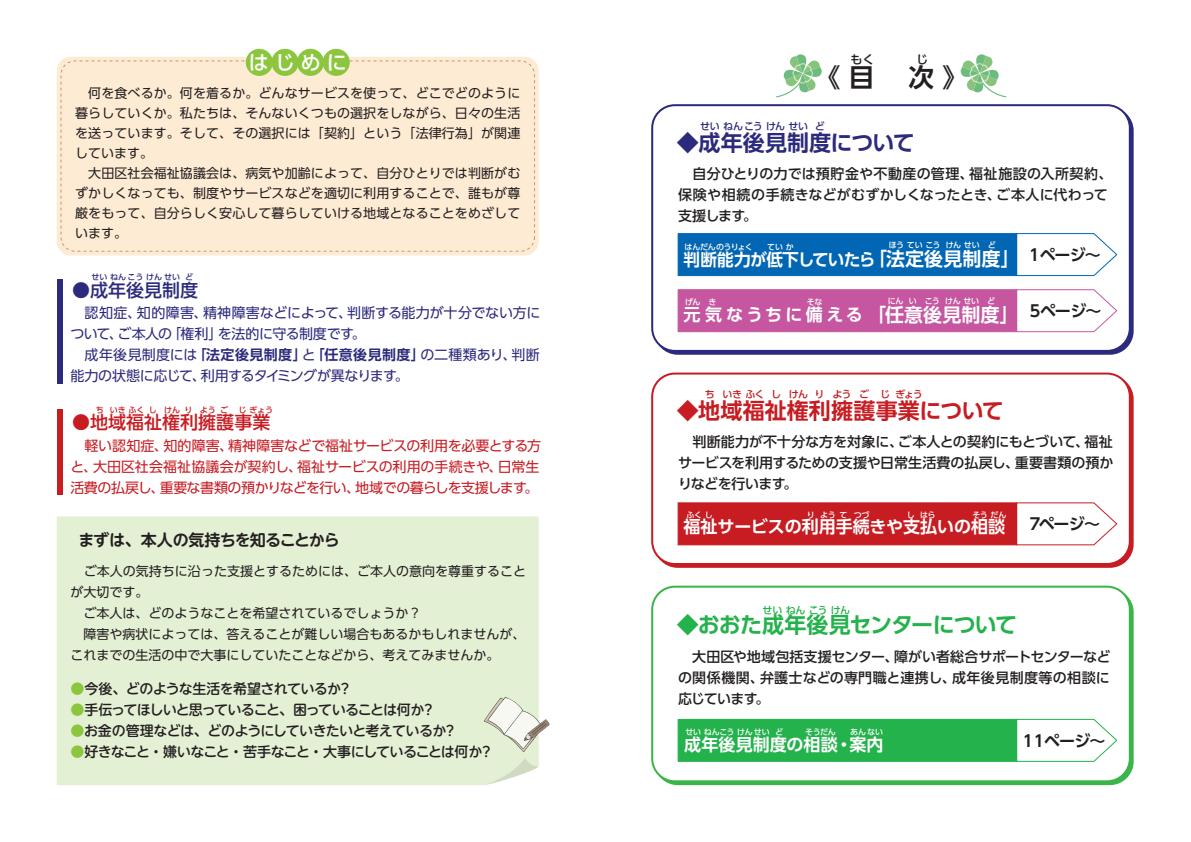
<style>
.page{position:relative;width:1191px;height:842px;background:#fff}
.page>*{position:absolute;margin:0;border:0;box-sizing:border-box;transform-origin:0 0}
.t1{font:700 25.5px "UD Shin Go Pr 6 De";color:#231f20}
.t2{font:700 22px "UD Shin Go Pr 6 De";letter-spacing:-.04em;color:#23b24b}
.t3{font:700 22px "UD Shin Go Pr 6 De";letter-spacing:.01em;color:#c61c22}
.t4{font:700 22px "UD Shin Go Pr 6 De";letter-spacing:-.005em;color:#2c2a7c}
.t5{font:500 20px "UD Shin Go Pr 6";color:#fff}
.t6{font:500 18px "UD Shin Go Pr 6";color:#c61c22}
.t7{font:500 18px "UD Shin Go Pr 6";color:#2c2a7c}
.t8{font:700 17px "UD Shin Go Pr 6 De";color:#fff}
.t9{font:700 17px "UD Shin Go Pr 6 De";letter-spacing:-.045em;color:#fff}
.t10{font:700 17px "UD Shin Go Pr 6 De";letter-spacing:.195em;color:#fff}
.t11{font:700 16px "UD Shin M Go Pr 6 De";letter-spacing:-.045em;color:#231f20}
.t12{font:700 16px "UD Shin Go Pr 6 De";letter-spacing:-.08em;color:#231f20}
.t13{font:500 14px/21px "UD Shin Go Pr 6";letter-spacing:.005em;color:#231f20;text-align:justify}
.t14{font:14px/21px "UD Shin Go Pr 6";letter-spacing:-.02em;color:#2c2a7c}
.t15{font:14px/21px "UD Shin Go Pr 6";letter-spacing:-.03em;color:#c61c22;text-align:justify}
.t16{font:500 14px "UD Shin M Go Pr 6";letter-spacing:-.05em;color:#231f20}
.t17{font:500 14px "UD Shin M Go Pr 6";letter-spacing:-.07em;color:#231f20}
.t18{font:500 14px "UD Shin M Go Pr 6";letter-spacing:-.085em;color:#231f20}
.t19{font:13px/20px "UD Shin Go Pr 6";letter-spacing:.005em;color:#231f20}
.t20{font:500 12px "UD Shin Go Pr 6";color:#231f20}
.t21{font:500 10px "UD Shin Go Pr 6";letter-spacing:-.08em;color:#c61c22}
.t22{font:500 10px "UD Shin Go Pr 6";letter-spacing:-.025em;color:#2c2a7c}
.t23{font:500 10px "UD Shin Go Pr 6";letter-spacing:-.055em;color:#23b24b}
.t24{font:500 8px "UD Shin Go Pr 6";letter-spacing:-.035em;color:#fff}
.t25{font:500 8px "UD Shin Go Pr 6";color:#c61c22}
.t26{font:500 8px "UD Shin Go Pr 6";color:#2c2a7c}
.t27{font:500 8px "UD Shin Go Pr 6";letter-spacing:-.015em;color:#fff}
.s1{font-family:"UD Shin Go Pr 6 De";font-weight:700}
.s2{color:#8bc63e}
.s3{font-size:19px}
</style>
<div class="page">
<div style="left:651px;top:104px;width:479px;height:248px;border:2px solid #2c2a7c;border-radius:23px"></div>
<div style="left:651px;top:586px;width:479px;height:196px;border:2px solid #3ab54a;border-radius:23px"></div>
<div style="left:651px;top:373px;width:479px;height:192px;border:2px solid #c61c22;border-radius:23px"></div>
<svg style="left:1015px;top:233px;width:103px;height:44px"></svg>
<div style="left:677px;top:233px;width:340px;height:43px;background:#0166b3;border:1px solid #0166b3"></div>
<div style="left:57px;top:516px;width:482px;height:269px;background:#e4f0d4"></div>
<svg style="left:483px;top:758px;width:56px;height:27px"></svg>
<div style="left:57px;top:57px;width:482px;height:198px;background:#feebd4;border-radius:14px"></div>
<svg style="left:483px;top:697px;width:67px;height:55px"></svg>
<svg style="left:1015px;top:289px;width:103px;height:44px"></svg>
<div style="left:677px;top:289px;width:340px;height:43px;background:#c656a0;border:1px solid #c656a0"></div>
<svg style="left:1015px;top:502px;width:103px;height:44px"></svg>
<div style="left:677px;top:502px;width:340px;height:43px;background:#c61c22;border:1px solid #c61c22"></div>
<svg style="left:1015px;top:718px;width:103px;height:44px"></svg>
<div style="left:677px;top:719px;width:340px;height:43px;background:#23b24b;border:1px solid #23b24b"></div>
<svg style="left:776px;top:54px;width:45px;height:43px"></svg>
<svg style="left:960px;top:54px;width:46px;height:43px"></svg>
<div style="left:60px;top:60px;width:475px;height:192px;border:1px dashed #c39a6b;border-radius:14px"></div>
<div style="left:246px;top:49px;width:27px;height:27px;background:#8bc63e;border-radius:50%"></div>
<div style="left:271px;top:49px;width:28px;height:27px;background:#8bc63e;border-radius:50%"></div>
<div style="left:297px;top:49px;width:27px;height:27px;background:#8bc63e;border-radius:50%"></div>
<div style="left:323px;top:49px;width:27px;height:27px;background:#8bc63e;border-radius:50%"></div>
<div style="left:57px;top:279px;width:5px;height:104px;background:#2c2a7c"></div>
<div style="left:57px;top:410px;width:5px;height:85px;background:#c61c22"></div>
<h3 class="t5" style="left:249px;top:46px;width:100px">はじめに</h3>
<p class="t19" style="left:75px;top:83px;width:447px">　何を食べるか。何を着るか。どんなサービスを使って、どこでどのように暮らしていくか。私たちは、そんないくつもの選択をしながら、日々の生活を送っています。そして、その選択には「契約」という「法律行為」が関連しています。<br>　大田区社会福祉協議会は、病気や加齢によって、自分ひとりでは判断がむずかしくなっても、制度やサービスなどを適切に利用することで、誰もが尊厳をもって、自分らしく安心して暮らしていける地域となることをめざしています。</p>
<p class="t26" style="left:91px;top:271px;width:103px">せい ねんこう けんせい ど</p>
<h3 class="t7" style="left:72px;top:275px;width:127px">●成年後見制度</h3>
<p class="t14" style="left:70px;top:302px;width:471px">　認知症、知的障害、精神障害などによって、判断する能力が十分でない方について、ご本人の「権利」を法的に守る制度です。<br>　成年後見制度には<span class="s1">「法定後見制度」</span>と<span class="s1">「任意後見制度」</span>の二種類あり、判断能力の状態に応じて、利用するタイミングが異なります。</p>
<h3 class="t6" style="left:72px;top:408px;width:199px">●地域福祉権利擁護事業</h3>
<p class="t25" style="left:96px;top:403px;width:134px">ち いき ふくし けん り よう ご</p>
<p class="t25" style="left:239px;top:403px;width:36px">じぎょう</p>
<p class="t15" style="left:70px;top:434px;width:472px">　軽い認知症、知的障害、精神障害などで福祉サービスの利用を必要とする方と、大田区社会福祉協議会が契約し、福祉サービスの利用の手続きや、日常生活費の払戻し、重要な書類の預かりなどを行い、地域での暮らしを支援します。</p>
<p class="t11" style="left:78px;top:526px;width:263px">まずは、本人の気持ちを知ることから</p>
<p class="t19" style="left:70px;top:560px;width:457px;line-height:21px;text-indent:14px">ご本人の気持ちに沿った支援とするためには、ご本人の意向を尊重することが大切です。<br>　ご本人は、どのようなことを希望されているでしょうか？<br>　障害や病状によっては、答えることが難しい場合もあるかもしれませんが、これまでの生活の中で大事にしていたことなどから、考えてみませんか。</p>
<p class="t16" style="left:70px;top:677px;width:283px"><span class="s2">●</span>今後、どのような生活を希望されているか？</p>
<p class="t18" style="left:70px;top:698px;width:367px"><span class="s2">●</span>手伝ってほしいと思っていること、困っていることは何か？</p>
<p class="t16" style="left:70px;top:719px;width:388px"><span class="s2">●</span>お金の管理などは、どのようにしていきたいと考えているか？</p>
<p class="t17" style="left:70px;top:740px;width:424px"><span class="s2">●</span>好きなこと・嫌いなこと・苦手なこと・大事にしていることは何か？</p>
<p class="t20" style="left:850px;top:49px;width:79px">もく 　　 じ</p>
<h1 class="t1" style="left:815px;top:56px;width:154px">《 目　 次 》</h1>
<p class="t22" style="left:700px;top:118px;width:126px">せい ねんこう けん せい ど</p>
<h2 class="t4" style="left:677px;top:125px;width:239px">◆成年後見制度について</h2>
<p class="t13" style="left:678px;top:163px;width:436px;text-align:left">　自分ひとりの力では預貯金や不動産の管理、福祉施設の入所契約、保険や相続の手続きなどがむずかしくなったとき、ご本人に代わって支援します。</p>
<p class="t24" style="left:767px;top:240px;width:28px">てい か</p>
<p class="t24" style="left:888px;top:238px;width:108px">ほう てい こう けん せい ど</p>
<p class="t24" style="left:684px;top:240px;width:70px">はんだんのうりょく</p>
<h3 class="t9" style="left:683px;top:245px;width:419px">判断能力が低下していたら<span class="s3">「法定後見制度」</span><sup>１ページ～</sup></h3>
<h3 class="t10" style="left:683px;top:301px;width:419px">元気なうちに備える<span class="s3">「任意後見制度」</span> <sup>5ページ～</sup></h3>
<p class="t24" style="left:807px;top:296px;width:17px">そな</p>
<p class="t24" style="left:887px;top:295px;width:109px">にん い こう けん せい ど</p>
<p class="t24" style="left:685px;top:296px;width:33px">げん き</p>
<p class="t21" style="left:705px;top:386px;width:219px">ち いき ふく し けん り よう ご じぎょう</p>
<h2 class="t3" style="left:677px;top:392px;width:329px">◆地域福祉権利擁護事業について</h2>
<p class="t13" style="left:678px;top:431px;width:437px">　判断能力が不十分な方を対象に、ご本人との契約にもとづいて、福祉サービスを利用するための支援や日常生活費の払戻し、重要書類の預かりなどを行います。</p>
<p class="t24" style="left:686px;top:508px;width:28px">ふく し</p>
<p class="t24" style="left:807px;top:508px;width:64px">り ようて つづ</p>
<p class="t24" style="left:906px;top:508px;width:30px">し はら</p>
<p class="t24" style="left:972px;top:508px;width:36px">そう だん</p>
<h3 class="t8" style="left:683px;top:513px;width:323px">福祉サービスの利用手続きや支払いの相談</h3>
<p class="t12" style="left:1029px;top:511px;width:72px">7ページ～</p>
<p class="t23" style="left:762px;top:602px;width:89px">せい ねん こう けん</p>
<h2 class="t2" style="left:677px;top:607px;width:342px">◆おおた成年後見センターについて</h2>
<p class="t13" style="left:678px;top:646px;width:434px">　大田区や地域包括支援センター、障がい者総合サポートセンターなどの関係機関、弁護士などの専門職と連携し、成年後見制度等の相談に応じています。</p>
<p class="t27" style="left:685px;top:725px;width:99px">せい ねんこう けんせい ど</p>
<p class="t24" style="left:805px;top:725px;width:32px">そうだん</p>
<p class="t24" style="left:850px;top:725px;width:34px">あんない</p>
<h3 class="t8" style="left:684px;top:730px;width:201px">成年後見制度の相談・案内</h3>
<p class="t12" style="left:1020px;top:728px;width:87px">１１ページ～</p>
</div>
